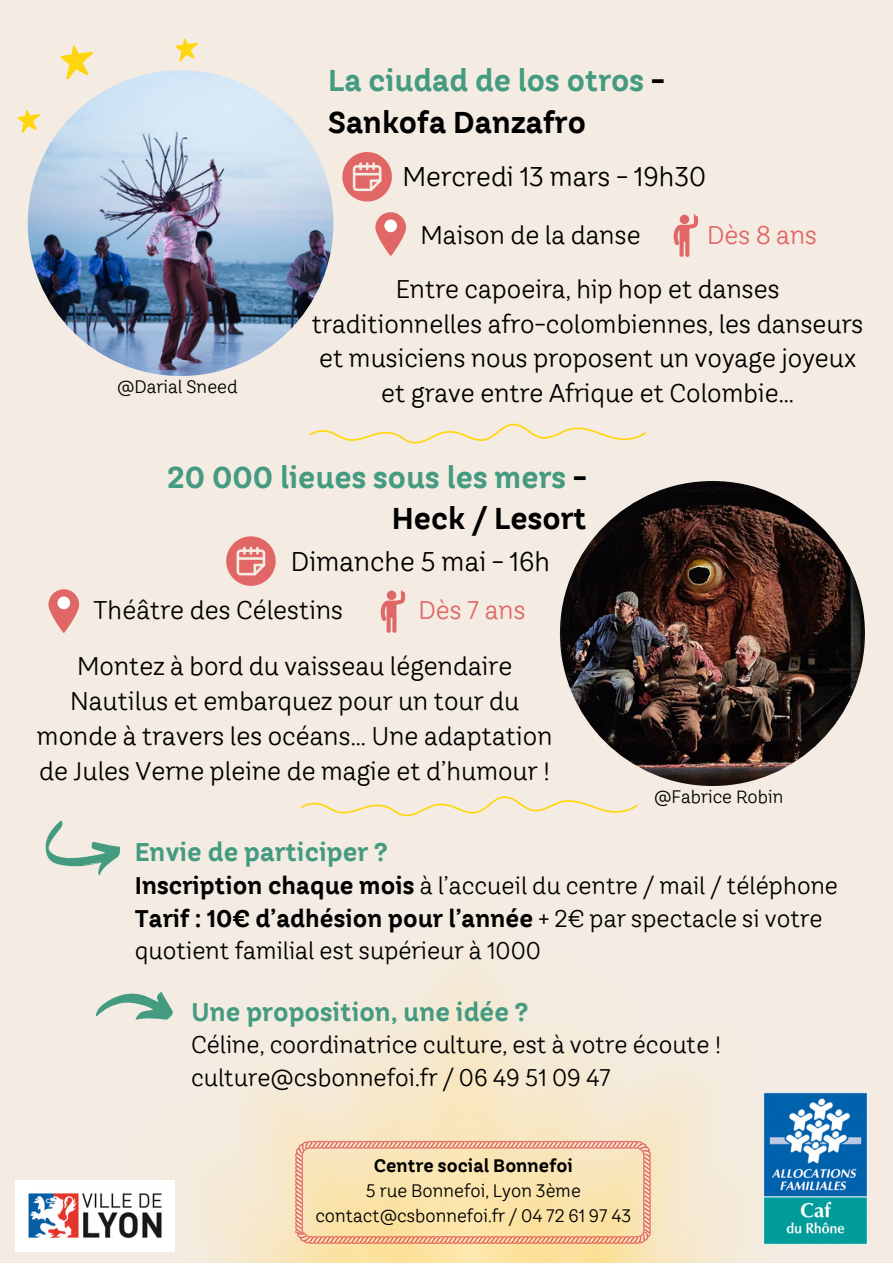
<style>
.page{position:relative;width:893px;height:1264px;background:#fff}
.page>*{position:absolute;margin:0;border:0;box-sizing:border-box;transform-origin:0 0}
.t1{font:700 30px "TT Hazelnuts";color:#459b81}
.t2{font:700 30px "TT Hazelnuts";color:#000}
.t3{font:27px "TT Hazelnuts";color:#000}
.t4{font:25.5px/34.8px "TT Hazelnuts";color:#000;text-align:center}
.t5{font:700 25.5px "TT Hazelnuts";color:#459b81}
.t6{font:25.5px "TT Hazelnuts";color:#e16767}
.t7{font:24px/32.5px "TT Hazelnuts";color:#000}
.t8{font:18px "TT Hazelnuts";color:#000}
.t9{font:700 18px "TT Hazelnuts";color:#000}
.s1{color:#000}
.s2{font-weight:700}
</style>
<div class="page">
<div style="left:0;top:0;width:892px;height:1262px;background:#f4ece2"></div>
<img style="left:121px;top:978px;width:714px;height:284px">
<img style="left:16px;top:1180px;width:158px;height:71px">
<img style="left:763px;top:1092px;width:104px;height:152px">
<svg style="left:295px;top:1140px;width:357px;height:104px;background:#f7d7a7"></svg>
<svg style="left:673px;top:214px;width:25px;height:43px"></svg>
<svg style="left:375px;top:212px;width:31px;height:44px"></svg>
<div style="left:384px;top:219px;width:13px;height:13px;background:#fff;border-radius:50%"></div>
<img style="left:28px;top:70px;width:305px;height:306px;border-radius:50%">
<svg style="left:380px;top:590px;width:25px;height:43px"></svg>
<svg style="left:48px;top:589px;width:31px;height:44px"></svg>
<div style="left:57px;top:596px;width:13px;height:13px;background:#fff;border-radius:50%"></div>
<img style="left:560px;top:481px;width:304px;height:305px;border-radius:50%">
<svg style="left:342px;top:152px;width:50px;height:49px"></svg>
<svg style="left:226px;top:536px;width:49px;height:50px"></svg>
<svg style="left:45px;top:820px;width:75px;height:55px"></svg>
<svg style="left:96px;top:991px;width:77px;height:28px"></svg>
<svg style="left:17px;top:110px;width:24px;height:23px"></svg>
<svg style="left:60px;top:45px;width:33px;height:35px"></svg>
<svg style="left:175px;top:38px;width:23px;height:24px"></svg>
<svg style="left:309px;top:423px;width:337px;height:21px"></svg>
<svg style="left:300px;top:796px;width:337px;height:20px"></svg>
<p class="t8" style="left:117px;top:376px;width:122px">@Darial Sneed</p>
<p class="t1" style="left:328px;top:62px;width:338px">La ciudad de los otros <span class="s1">-</span></p>
<p class="t2" style="left:328px;top:103px;width:259px">Sankofa Danzafro</p>
<p class="t3" style="left:402px;top:160px;width:305px">Mercredi 13 mars - 19h30</p>
<p class="t4" style="left:420px;top:217px;width:222px">Maison de la danse</p>
<p class="t6" style="left:707px;top:219px;width:111px">Dès 8 ans</p>
<p class="t4" style="left:312px;top:271px;width:553px">Entre capoeira, hip hop et danses traditionnelles afro-colombiennes, les danseurs et musiciens nous proposent un voyage joyeux et grave entre Afrique et Colombie...</p>
<p class="t1" style="left:168px;top:458px;width:420px">20 000 lieues sous les mers <span class="s1">-</span></p>
<p class="t2" style="left:392px;top:500px;width:196px">Heck / Lesort</p>
<p class="t3" style="left:291px;top:544px;width:261px">Dimanche 5 mai - 16h</p>
<p class="t4" style="left:94px;top:592px;width:251px">Théâtre des Célestins</p>
<p class="t6" style="left:418px;top:594px;width:109px">Dès 7 ans</p>
<p class="t4" style="left:37px;top:648px;width:517px">Montez à bord du vaisseau légendaire Nautilus et embarquez pour un tour du monde à travers les océans... Une adaptation de Jules Verne pleine de magie et d’humour !</p>
<p class="t8" style="left:654px;top:785px;width:131px">@Fabrice Robin</p>
<p class="t5" style="left:135px;top:836px;width:254px">Envie de participer ?</p>
<p class="t7" style="left:135px;top:869px;width:704px"><span class="s2">Inscription chaque mois</span> à l’accueil du centre / mail / téléphone</p>
<p class="t7" style="left:135px;top:901px;width:689px"><span class="s2">Tarif : 10€ d’adhésion pour l’année</span> + 2€ par spectacle si votre quotient familial est supérieur à 1000</p>
<p class="t5" style="left:191px;top:996px;width:339px">Une proposition, une idée ?</p>
<p class="t7" style="left:191px;top:1028px;width:532px">Céline, coordinatrice culture, est à votre écoute !</p>
<p class="t7" style="left:191px;top:1061px;width:421px">culture@csbonnefoi.fr / 06 49 51 09 47</p>
<p class="t9" style="left:374px;top:1154px;width:201px">Centre social Bonnefoi</p>
<p class="t8" style="left:366px;top:1179px;width:216px">5 rue Bonnefoi, Lyon 3ème</p>
<p class="t8" style="left:315px;top:1204px;width:317px">contact@csbonnefoi.fr / 04 72 61 97 43</p>
</div>
